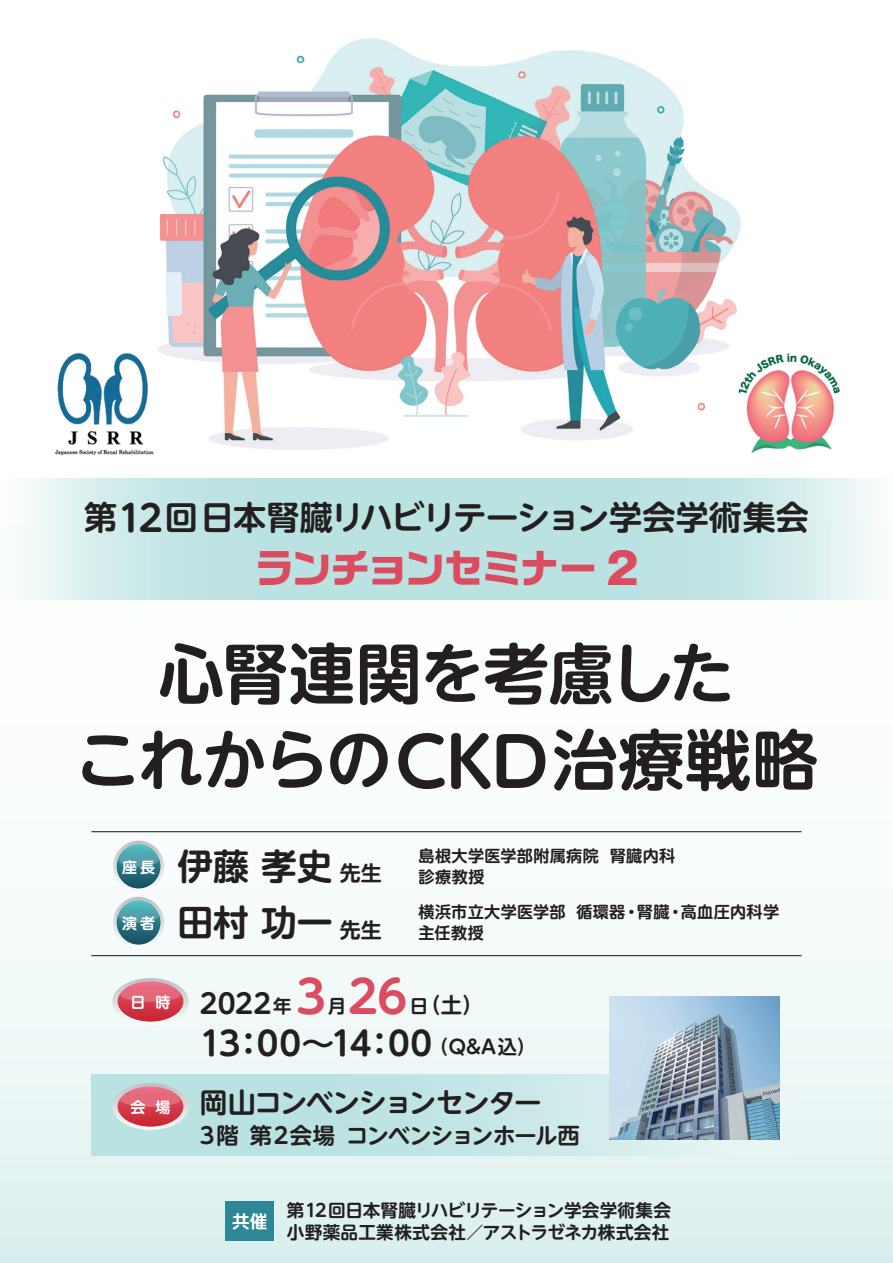
<style>
.page{position:relative;width:893px;height:1263px;background:#fff}
.page>*{position:absolute;margin:0;border:0;box-sizing:border-box;transform-origin:0 0}
.t1{font:700 65.85px/86.1px "UD Shin M Go Pr 6 N De";letter-spacing:-.03em;color:#231f20;text-align:center}
.t2{font:700 45.15px "UD Shin M Go Pr 6 N De";color:#db4c60}
.t3{font:700 39.3px "Ro G San Srf Std";letter-spacing:-.035em;color:#db4c60}
.t4{font:700 35.85px "UD Shin M Go Pr 6 N De";color:#231f20}
.t5{font:700 33.15px "UD Shin M Go Pr 6 N De";letter-spacing:-.02em;color:#231f20}
.t6{font:700 33px "UD Shin M Go Pr 6 N De";letter-spacing:-.03em;color:#231f20}
.t7{font:700 27.6px "UD Shin M Go Pr 6 N De";letter-spacing:-.05em;color:#231f20}
.t8{font:700 27.15px "UD Shin M Go Pr 6 N De";color:#231f20}
.t9{font:700 22.35px "UD Shin M Go Pr 6 N De";letter-spacing:-.025em;color:#231f20}
.t10{font:700 21.3px "UD Shin M Go Pr 6 N De";color:#231f20}
.t11{font:700 18.45px "UD Shin M Go Pr 6 N De";color:#231f20}
.t12{font:700 17.55px/22.4px "UD Shin M Go Pr 6 N De";letter-spacing:.005em;color:#231f20}
.t13{font:700 17.55px "UD Shin M Go Pr 6 N De";color:#fff}
.t14{font:700 16.2px/20.9px "UD Shin M Go Pr 6 N De";letter-spacing:.015em;color:#231f20}
.t15{font:700 15px "UD Shin M Go Pr 6 N De";color:#fff}
.s1{font-size:36.15px}
.s2{font-family:"Gothic MB101 Pr 6";font-weight:800;font-size:42.45px}
.s3{font-size:67.5px}
.s4{font-size:21px}
.s5{font-size:18.45px}
.s6{font-size:19.2px}
</style>
<div class="page">
<svg style="left:0;top:831px;width:893px;height:432px"></svg>
<div style="left:91px;top:1075px;width:710px;height:80px;background:linear-gradient(to right,#afdddd,#e4f3f2)"></div>
<img style="left:609px;top:996px;width:170px;height:144px">
<img style="left:158px;top:38px;width:583px;height:412px">
<img style="left:54px;top:352px;width:100px;height:104px">
<img style="left:734px;top:351px;width:106px;height:103px">
<svg style="left:27px;top:478px;width:847px;height:122px;background:#c5e6e6"></svg>
<hr style="left:91px;top:831px;width:710px;height:1px;background:#231f20">
<hr style="left:91px;top:955px;width:710px;height:1px;background:#231f20">
<div style="left:226px;top:1201px;width:48px;height:40px;background:#2d8794"></div>
<svg style="left:112px;top:978px;width:77px;height:47px"></svg>
<svg style="left:112px;top:1083px;width:77px;height:47px;background:#d38a94"></svg>
<svg style="left:113px;top:897px;width:51px;height:51px"></svg>
<svg style="left:117px;top:900px;width:44px;height:45px"></svg>
<svg style="left:118px;top:900px;width:41px;height:23px"></svg>
<svg style="left:113px;top:841px;width:51px;height:51px"></svg>
<svg style="left:117px;top:844px;width:44px;height:44px"></svg>
<svg style="left:118px;top:844px;width:41px;height:23px"></svg>
<h3 class="t5" style="left:84px;top:489px;width:726px">第<span class="s1">12</span>回日本腎臓リハビリテーション学会学術集会</h3>
<h3 class="t3" style="left:255px;top:541px;width:385px">ランチョンセミナー <span class="s2">2</span></h3>
<h1 class="t1" style="left:75px;top:626px;width:745px">心腎連関を考慮した<br>これからの<span class="s3">CKD</span>治療戦略</h1>
<p class="t15" style="left:122px;top:854px;width:35px">座長</p>
<h3 class="t4" style="left:177px;top:836px;width:206px">伊藤 孝史<span class="s4">先生</span></h3>
<p class="t15" style="left:122px;top:910px;width:35px">演者</p>
<h3 class="t4" style="left:177px;top:892px;width:206px">田村 功一 <span class="s4">先生</span></h3>
<p class="t14" style="left:419px;top:844px;width:258px">島根大学医学部附属病院 腎臓内科診療教授</p>
<p class="t14" style="left:419px;top:900px;width:362px">横浜市立大学医学部 循環器・腎臓・高血圧内科学主任教授</p>
<p class="t15" style="left:130px;top:989px;width:42px">日 時</p>
<p class="t15" style="left:130px;top:1094px;width:42px">会 場</p>
<h2 class="t2" style="left:296px;top:959px;width:31px">3</h2>
<h2 class="t2" style="left:348px;top:959px;width:61px">26</h2>
<h3 class="t8" style="left:200px;top:981px;width:93px">2022<span class="s5">年</span></h3>
<h3 class="t10" style="left:410px;top:986px;width:75px"><span class="s5">日</span>（土）</h3>
<h3 class="t6" style="left:200px;top:1015px;width:338px">13：00～14：00<span class="s6">（Q&amp;A込）</span></h3>
<h3 class="t7" style="left:200px;top:1079px;width:343px">岡山コンベンションセンター</h3>
<h3 class="t9" style="left:200px;top:1116px;width:381px">3階第2会場コンベンションホール西</h3>
<p class="t11" style="left:328px;top:990px;width:20px">月</p>
<p class="t13" style="left:232px;top:1206px;width:37px">共催</p>
<p class="t12" style="left:287px;top:1198px;width:386px">第12回日本腎臓リハビリテーション学会学術集会小野薬品工業株式会社／アストラゼネカ株式会社</p>
</div>
